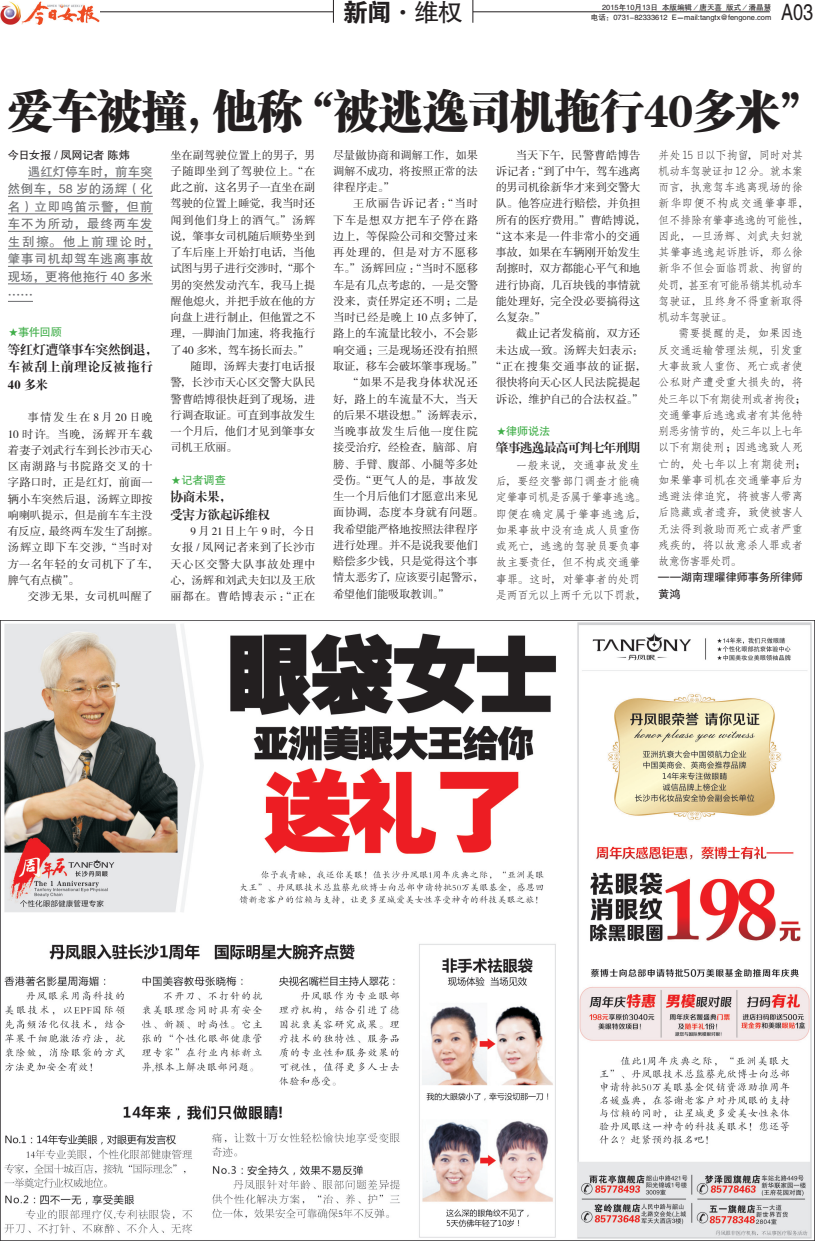
<style>
.page{position:relative;width:815px;height:1241px;background:#fff}
.page>*{position:absolute;margin:0;border:0;box-sizing:border-box;transform-origin:0 0}
.t1{font:45px "FZCSJW GB1 0";letter-spacing:-.015em;color:#231f20}
.t2{font:25px "FZHTJW GB1 0";color:#231f20}
.t3{font:22.62px "FZHTJW GB1 0";color:#231f20;scale:.8 1}
.t4{font:12.5px/17.5px "FZHTJW GB1 0";letter-spacing:.06em;color:#6c6d70}
.t5{font:12.5px/17.5px "FZXBSJW GB1 0";letter-spacing:.025em;color:#231f20}
.t6{font:12.5px/17.5px "FZXBSJW GB1 0";color:#231f20}
.t7{font:12.5px "FZXBSJW GB1 0";letter-spacing:-.035em;color:#231f20}
.t8{font:11.25px/16.2px "FZSSJW GB1 0";letter-spacing:.005em;color:#231f20;text-align:justify}
.t9{font:11.25px/16.2px "FZFSJW GB1 0";letter-spacing:-.01em;color:#231f20}
.t10{font:11.25px "FZSSJW GB1 0";letter-spacing:.025em;color:#231f20}
.t11{font:11.25px "FZSSJW GB1 0";letter-spacing:-.025em;color:#231f20}
.t12{font:11.25px/16.2px "FZHTJW GB1 0";letter-spacing:-.015em;color:#231f20}
.t13{font:11.25px "FZSSJW GB1 0";letter-spacing:.06em;color:#231f20}
.t14{font:11.25px "FZHTJW GB1 0";letter-spacing:-.02em;color:#40ae49}
.t15{font:11.25px "FZSSJW GB1 0";letter-spacing:-.04em;color:#231f20}
.t16{font:11.25px "FZSSJW GB1 0";letter-spacing:.055em;color:#231f20}
.t17{font:11.25px "FZSSJW GB1 0";letter-spacing:.04em;color:#231f20}
.t18{font:11.25px "FZSSJW GB1 0";letter-spacing:.045em;color:#231f20}
.t19{font:11.25px "FZSSJW GB1 0";letter-spacing:.085em;color:#231f20}
.t20{font:11.25px "FZSSJW GB1 0";letter-spacing:.08em;color:#231f20}
.t21{font:11.25px "FZSSJW GB1 0";letter-spacing:.11em;color:#231f20}
.t22{font:11.25px "FZSSJW GB1 0";letter-spacing:.075em;color:#231f20}
.t23{font:11.25px "FZSSJW GB1 0";letter-spacing:.1em;color:#231f20}
.t24{font:11.25px "FZSSJW GB1 0";letter-spacing:-.015em;color:#231f20}
.t25{font:7.5px "FZHTJW GB1 0";color:#231f20}
.s1{font-family:"FZDHTJW GB1 0"}
</style>
<div class="page">
<hr style="left:37px;top:11px;width:733px;height:1px;background:#231f20">
<img style="left:0;top:1px;width:99px;height:24px">
<div style="left:333px;top:0;width:140px;height:24px;background:#fff"></div>
<svg style="left:333px;top:0;width:1px;height:23px"></svg>
<svg style="left:473px;top:0;width:1px;height:23px"></svg>
<hr style="left:28px;top:178px;width:125px;height:1px;background:#6c6d70">
<hr style="left:8px;top:196px;width:145px;height:1px;background:#6c6d70">
<hr style="left:8px;top:213px;width:145px;height:1px;background:#6c6d70">
<hr style="left:8px;top:231px;width:145px;height:1px;background:#6c6d70">
<hr style="left:8px;top:248px;width:145px;height:1px;background:#6c6d70">
<hr style="left:8px;top:266px;width:145px;height:1px;background:#6c6d70">
<hr style="left:8px;top:283px;width:145px;height:1px;background:#6c6d70">
<svg style="left:8px;top:301px;width:25px;height:1px"></svg>
<img style="left:0;top:620px;width:815px;height:620px">
<h2 class="t2" style="left:343px;top:-1px;width:121px"><span class="s1">新闻</span>·维权</h2>
<p class="t25" style="left:602px;top:3px;width:171px">2015年10月13日 本版编辑／唐天喜 版式／潘晶慧</p>
<p class="t25" style="left:591px;top:13px;width:182px">电话：0731-82333612 E－mail:tangtx@fengone.com</p>
<h3 class="t3" style="left:781px;top:0;width:42px">A03</h3>
<h1 class="t1" style="left:8px;top:85px;width:817px">爱车被撞，他称“被逃逸司机拖行40多米”</h1>
<p class="t12" style="left:8px;top:147px;width:123px">今日女报 / 凤网记者 陈炜</p>
<p class="t4" style="left:8px;top:163px;width:153px;text-indent:20px">遇红灯停车时，前车突然倒车，58 岁的汤辉（化名）立即鸣笛示警，但前车不为所动，最终两车发生刮擦。他上前理论时，肇事司机却驾车逃离事故现场，更将他拖行 40 多米……</p>
<p class="t14" style="left:8px;top:326px;width:55px">★事件回顾</p>
<p class="t5" style="left:8px;top:341px;width:151px">等红灯遭肇事车突然倒退，车被刮上前理论反被拖行<br>40 多米</p>
<p class="t8" style="left:8px;top:410px;width:152px;text-align:left;text-indent:20px">事情发生在 8月20日晚<br>10 时许。当晚，汤辉开车载着妻子刘武行车到长沙市天心区南湖路与书院路交叉的十字路口时，正是红灯，前面一辆小车突然后退，汤辉立即按响喇叭提示，但是前车车主没有反应，最终两车发生了刮擦。汤辉立即下车交涉，“当时对方一名年轻的女司机下了车，脾气有点横”。</p>
<p class="t8" style="left:28px;top:588px;width:126px">交涉无果，女司机叫醒了</p>
<p class="t8" style="left:333px;top:147px;width:146px">尽量做协商和调解工作，如果调解不成功，将按照正常的法律程序走。”</p>
<p class="t23" style="left:353px;top:198px;width:126px">王欣丽告诉记者：“当时</p>
<p class="t20" style="left:333px;top:214px;width:146px">下车是想双方把车子停在路</p>
<p class="t8" style="left:333px;top:228px;width:146px">边上，等保险公司和交警过来</p>
<p class="t21" style="left:333px;top:246px;width:146px">再处理的，但是对方不愿移</p>
<p class="t8" style="left:333px;top:261px;width:146px">车。”汤辉回应：“当时不愿移</p>
<p class="t8" style="left:333px;top:277px;width:146px">车是有几点考虑的，一是交警</p>
<p class="t8" style="left:333px;top:293px;width:146px">没来，责任界定还不明；二是</p>
<p class="t10" style="left:333px;top:311px;width:152px">当时已经是晚上 10 点多钟了，</p>
<p class="t8" style="left:333px;top:326px;width:146px">路上的车流量比较小，不会影</p>
<p class="t8" style="left:333px;top:342px;width:146px">响交通；三是现场还没有拍照</p>
<p class="t8" style="left:333px;top:358px;width:151px">取证，移车会破坏肇事现场。”</p>
<p class="t13" style="left:347px;top:376px;width:132px">“如果不是我身体状况还</p>
<p class="t8" style="left:333px;top:391px;width:146px">好，路上的车流量不大，当天</p>
<p class="t8" style="left:333px;top:407px;width:152px">的后果不堪设想。”汤辉表示，</p>
<p class="t22" style="left:333px;top:425px;width:146px">当晚事故发生后他一度住院</p>
<p class="t8" style="left:333px;top:440px;width:146px">接受治疗，经检查，脑部、肩</p>
<p class="t8" style="left:333px;top:456px;width:146px">膀、手臂、腹部、小腿等多处</p>
<p class="t13" style="left:333px;top:474px;width:146px">受伤。“更气人的是，事故发</p>
<p class="t8" style="left:333px;top:488px;width:146px">生一个月后他们才愿意出来见</p>
<p class="t18" style="left:333px;top:506px;width:152px">面协调，态度本身就有问题。</p>
<p class="t8" style="left:333px;top:521px;width:146px">我希望能严格地按照法律程序</p>
<p class="t8" style="left:333px;top:537px;width:146px">进行处理。并不是说我要他们</p>
<p class="t8" style="left:333px;top:553px;width:146px">赔偿多少钱，只是觉得这个事</p>
<p class="t8" style="left:333px;top:570px;width:152px">情太恶劣了，应该要引起警示，</p>
<p class="t24" style="left:333px;top:588px;width:118px">希望他们能吸取教训。”</p>
<p class="t10" style="left:516px;top:149px;width:126px">当天下午，民警曹皓博告</p>
<p class="t11" style="left:496px;top:165px;width:146px">诉记者：“到了中午，驾车逃离</p>
<p class="t8" style="left:496px;top:180px;width:146px">的男司机徐新华才来到交警大</p>
<p class="t8" style="left:496px;top:196px;width:146px">队。他答应进行赔偿，并负担</p>
<p class="t8" style="left:496px;top:212px;width:152px">所有的医疗费用。”曹皓博说，</p>
<p class="t10" style="left:490px;top:230px;width:152px">“这本来是一件非常小的交通</p>
<p class="t8" style="left:496px;top:245px;width:146px">事故，如果在车辆刚开始发生</p>
<p class="t8" style="left:496px;top:261px;width:146px">刮擦时，双方都能心平气和地</p>
<p class="t8" style="left:496px;top:277px;width:146px">进行协商，几百块钱的事情就</p>
<p class="t8" style="left:496px;top:293px;width:146px">能处理好，完全没必要搞得这</p>
<p class="t8" style="left:496px;top:310px;width:51px">么复杂。”</p>
<p class="t8" style="left:516px;top:326px;width:126px">截止记者发稿前，双方还</p>
<p class="t10" style="left:496px;top:344px;width:149px">未达成一致。汤辉夫妇表示：</p>
<p class="t19" style="left:490px;top:360px;width:158px">“正在搜集交通事故的证据，</p>
<p class="t8" style="left:496px;top:375px;width:146px">很快将向天心区人民法院提起</p>
<p class="t8" style="left:496px;top:391px;width:149px">诉讼，维护自己的合法权益。”</p>
<p class="t14" style="left:496px;top:425px;width:56px">★律师说法</p>
<p class="t7" style="left:496px;top:441px;width:146px">肇事逃逸最高可判七年刑期</p>
<p class="t9" style="left:496px;top:457px;width:152px;text-indent:20px">一般来说，交通事故发生后，要经交警部门调查才能确定肇事司机是否属于肇事逃逸。即便在确定属于肇事逃逸后，如果事故中没有造成人员重伤或死亡，逃逸的驾驶员要负事故主要责任，但不构成交通肇事罪。这时，对肇事者的处罚是两百元以上两千元以下罚款，</p>
<p class="t8" style="left:171px;top:147px;width:146px">坐在副驾驶位置上的男子，男</p>
<p class="t16" style="left:171px;top:165px;width:146px">子随即坐到了驾驶位上。“在</p>
<p class="t8" style="left:171px;top:180px;width:146px">此之前，这名男子一直坐在副</p>
<p class="t8" style="left:171px;top:196px;width:146px">驾驶的位置上睡觉，我当时还</p>
<p class="t17" style="left:171px;top:214px;width:146px">闻到他们身上的酒气。”汤辉</p>
<p class="t8" style="left:171px;top:228px;width:146px">说，肇事女司机随后顺势坐到</p>
<p class="t8" style="left:171px;top:245px;width:146px">了车后座上开始打电话，当他</p>
<p class="t11" style="left:171px;top:263px;width:146px">试图与男子进行交涉时，“那个</p>
<p class="t8" style="left:171px;top:277px;width:146px">男的突然发动汽车，我马上提</p>
<p class="t8" style="left:171px;top:293px;width:146px">醒他熄火，并把手放在他的方</p>
<p class="t8" style="left:171px;top:310px;width:146px">向盘上进行制止，但他置之不</p>
<p class="t8" style="left:171px;top:326px;width:146px">理，一脚油门加速，将我拖行</p>
<p class="t15" style="left:171px;top:344px;width:140px">了40 多米，驾车扬长而去。”</p>
<p class="t8" style="left:191px;top:358px;width:126px">随即，汤辉夫妻打电话报</p>
<p class="t8" style="left:171px;top:375px;width:146px">警，长沙市天心区交警大队民</p>
<p class="t8" style="left:171px;top:391px;width:146px">警曹皓博很快赶到了现场，进</p>
<p class="t8" style="left:171px;top:407px;width:146px">行调查取证。可直到事故发生</p>
<p class="t8" style="left:171px;top:423px;width:146px">一个月后，他们才见到肇事女</p>
<p class="t8" style="left:171px;top:440px;width:68px">司机王欣丽。</p>
<p class="t14" style="left:171px;top:473px;width:57px">★记者调查</p>
<p class="t6" style="left:171px;top:488px;width:101px">协商未果，<br>受害方欲起诉维权</p>
<p class="t8" style="left:171px;top:523px;width:146px;text-indent:20px">9 月21日上午 9 时，今日女报 / 凤网记者来到了长沙市天心区交警大队事故处理中心，汤辉和刘武夫妇以及王欣丽都在。曹皓博表示：“正在</p>
<p class="t9" style="left:658px;top:147px;width:152px">并处 15 日以下拘留，同时对其机动车驾驶证扣 12 分。就本案而言，执意驾车逃离现场的徐新华即便不构成交通肇事罪，但不排除有肇事逃逸的可能性，因此，一旦汤辉、刘武夫妇就其肇事逃逸起诉胜诉，那么徐新华不但会面临罚款、拘留的处罚，甚至有可能吊销其机动车驾驶证，且终身不得重新取得机动车驾驶证。</p>
<p class="t9" style="left:658px;top:326px;width:149px;text-indent:20px">需要提醒的是，如果因违反交通运输管理法规，引发重大事故致人重伤、死亡或者使公私财产遭受重大损失的，将处三年以下有期徒刑或者拘役；交通肇事后逃逸或者有其他特别恶劣情节的，处三年以上七年以下有期徒刑；因逃逸致人死亡的，处七年以上有期徒刑；如果肇事司机在交通肇事后为逃避法律追究，将被害人带离后隐藏或者遗弃，致使被害人无法得到救助而死亡或者严重残疾的，将以故意杀人罪或者故意伤害罪处罚。</p>
<p class="t12" style="left:658px;top:569px;width:146px">——湖南理曜律师事务所律师黄鸿</p>
</div>
